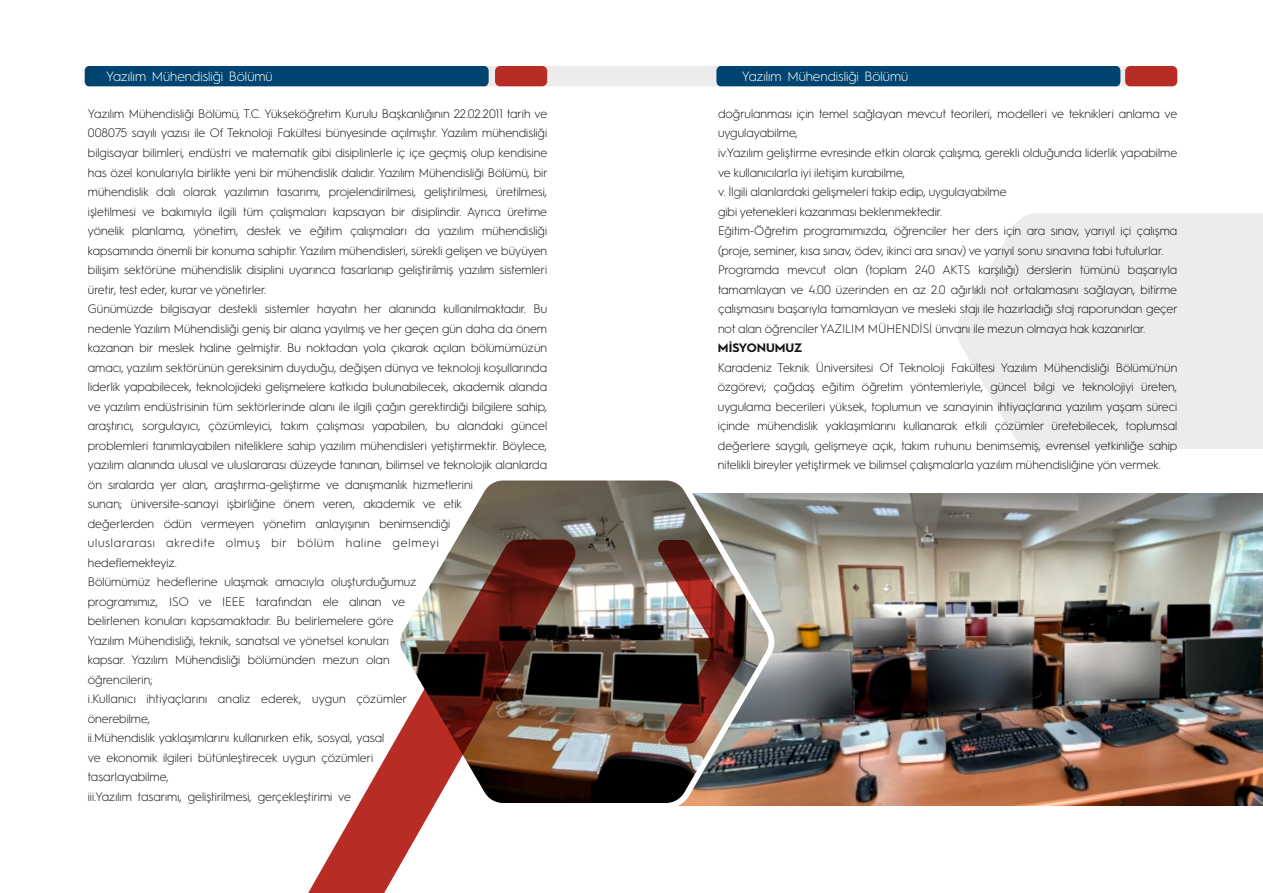
<style>
.page{position:relative;width:1263px;height:893px;background:#fff}
.page>*{position:absolute;margin:0;border:0;box-sizing:border-box;transform-origin:0 0}
.t1{font:300 13.5px "Hurme Geometric Sans 1";color:#fff}
.t2{font:300 12.3px/19.5px "Hurme Geometric Sans 1";color:#151616}
.t3{font:700 12.3px "Hurme Geometric Sans 1";color:#151616}
</style>
<div class="page">
<img style="left:780px;top:493px;width:483px;height:313px">
<svg style="left:957px;top:213px;width:306px;height:236px;background:#eee"></svg>
<img style="left:456px;top:480px;width:324px;height:326px">
<div style="left:85px;top:66px;width:1092px;height:20px;background:#ececec;border-radius:5px"></div>
<div style="left:495px;top:66px;width:52px;height:20px;background:#b72c25;border-radius:5px"></div>
<div style="left:1125px;top:66px;width:52px;height:20px;background:#b72c25;border-radius:5px"></div>
<div style="left:85px;top:66px;width:404px;height:20px;background:#004570"></div>
<div style="left:716px;top:66px;width:404px;height:20px;background:#004570"></div>
<svg style="left:308px;top:540px;width:267px;height:353px"></svg>
<img style="left:658px;top:540px;width:86px;height:204px">
<p class="t1" style="left:106px;top:71px;width:168px">Yazılım Mühendisliği Bölümü</p>
<p class="t1" style="left:742px;top:71px;width:168px">Yazılım Mühendisliği Bölümü</p>
<p class="t2" style="left:88px;top:105px;width:461px">Yazılım Mühendisliği Bölümü, T.C. Yükseköğretim Kurulu Başkanlığının 22.02.2011 tarih ve 008075 sayılı yazısı ile Of Teknoloji Fakültesi bünyesinde açılmıştır. Yazılım mühendisliği bilgisayar bilimleri, endüstri ve matematik gibi disiplinlerle iç içe geçmiş olup kendisine has özel konularıyla birlikte yeni bir mühendislik dalıdır. Yazılım Mühendisliği Bölümü, bir mühendislik dalı olarak yazılımın tasarımı, projelendirilmesi, geliştirilmesi, üretilmesi, işletilmesi ve bakımıyla ilgili tüm çalışmaları kapsayan bir disiplindir. Ayrıca üretime yönelik planlama, yönetim, destek ve eğitim çalışmaları da yazılım mühendisliği kapsamında önemli bir konuma sahiptir. Yazılım mühendisleri, sürekli gelişen ve büyüyen bilişim sektörüne mühendislik disiplini uyarınca tasarlanıp geliştirilmiş yazılım sistemleri üretir, test eder, kurar ve yönetirler.<br>Günümüzde bilgisayar destekli sistemler hayatın her alanında kullanılmaktadır. Bu nedenle Yazılım Mühendisliği geniş bir alana yayılmış ve her geçen gün daha da önem kazanan bir meslek haline gelmiştir. Bu noktadan yola çıkarak açılan bölümümüzün amacı, yazılım sektörünün gereksinim duyduğu, değişen dünya ve teknoloji koşullarında liderlik yapabilecek, teknolojideki gelişmelere katkıda bulunabilecek, akademik alanda ve yazılım endüstrisinin tüm sektörlerinde alanı ile ilgili çağın gerektirdiği bilgilere sahip, araştırıcı, sorgulayıcı, çözümleyici, takım çalışması yapabilen, bu alandaki güncel problemleri tanımlayabilen niteliklere sahip yazılım mühendisleri yetiştirmektir. Böylece, yazılım alanında ulusal ve uluslararası düzeyde tanınan, bilimsel ve teknolojik alanlarda ön sıralarda yer alan, araştırma-geliştirme ve danışmanlık hizmetlerini<br>sunan; üniversite-sanayi işbirliğine önem veren, akademik ve etik<br>değerlerden ödün vermeyen yönetim anlayışının benimsendiği<br>uluslararası akredite olmuş bir bölüm haline gelmeyi<br>hedeflemekteyiz.<br>Bölümümüz hedeflerine ulaşmak amacıyla oluşturduğumuz<br>programımız, ISO ve IEEE tarafından ele alınan ve<br>belirlenen konuları kapsamaktadır. Bu belirlemelere göre<br>Yazılım Mühendisliği, teknik, sanatsal ve yönetsel konuları<br>kapsar. Yazılım Mühendisliği bölümünden mezun olan<br>öğrencilerin;<br>i.Kullanıcı ihtiyaçlarını analiz ederek, uygun çözümler<br>önerebilme,<br>ii.Mühendislik yaklaşımlarını kullanırken etik, sosyal, yasal<br>ve ekonomik ilgileri bütünleştirecek uygun çözümleri<br>tasarlayabilme,<br>iii.Yazılım tasarımı, geliştirilmesi, gerçekleştirimi ve</p>
<p class="t2" style="left:718px;top:105px;width:461px">doğrulanması için temel sağlayan mevcut teorileri, modelleri ve teknikleri anlama ve uygulayabilme,<br>iv.Yazılım geliştirme evresinde etkin olarak çalışma, gerekli olduğunda liderlik yapabilme ve kullanıcılarla iyi iletişim kurabilme,<br>v. İlgili alanlardaki gelişmeleri takip edip, uygulayabilme<br>gibi yetenekleri kazanması beklenmektedir.<br>Eğitim-Öğretim programımızda, öğrenciler her ders için ara sınav, yarıyıl içi çalışma (proje, seminer, kısa sınav, ödev, ikinci ara sınav) ve yarıyıl sonu sınavına tabi tutulurlar.<br>Programda mevcut olan (toplam 240 AKTS karşılığı) derslerin tümünü başarıyla tamamlayan ve 4.00 üzerinden en az 2.0 ağırlıklı not ortalamasını sağlayan, bitirme çalışmasını başarıyla tamamlayan ve mesleki stajı ile hazırladığı staj raporundan geçer not alan öğrencilerYAZILIM MÜHENDİSİ ünvanı ile mezun olmaya hak kazanırlar.</p>
<p class="t3" style="left:718px;top:343px;width:86px">MİSYONUMUZ</p>
<p class="t2" style="left:718px;top:358px;width:461px;text-align:justify">Karadeniz Teknik Üniversitesi Of Teknoloji Fakültesi Yazılım Mühendisliği Bölümü'nün özgörevi; çağdaş eğitim öğretim yöntemleriyle, güncel bilgi ve teknolojiyi üreten, uygulama becerileri yüksek, toplumun ve sanayinin ihtiyaçlarına yazılım yaşam süreci içinde mühendislik yaklaşımlarını kullanarak etkili çözümler üretebilecek, toplumsal değerlere saygılı, gelişmeye açık, takım ruhunu benimsemiş, evrensel yetkinliğe sahip nitelikli bireyler yetiştirmek ve bilimsel çalışmalarla yazılım mühendisliğine yön vermek.</p>
</div>
